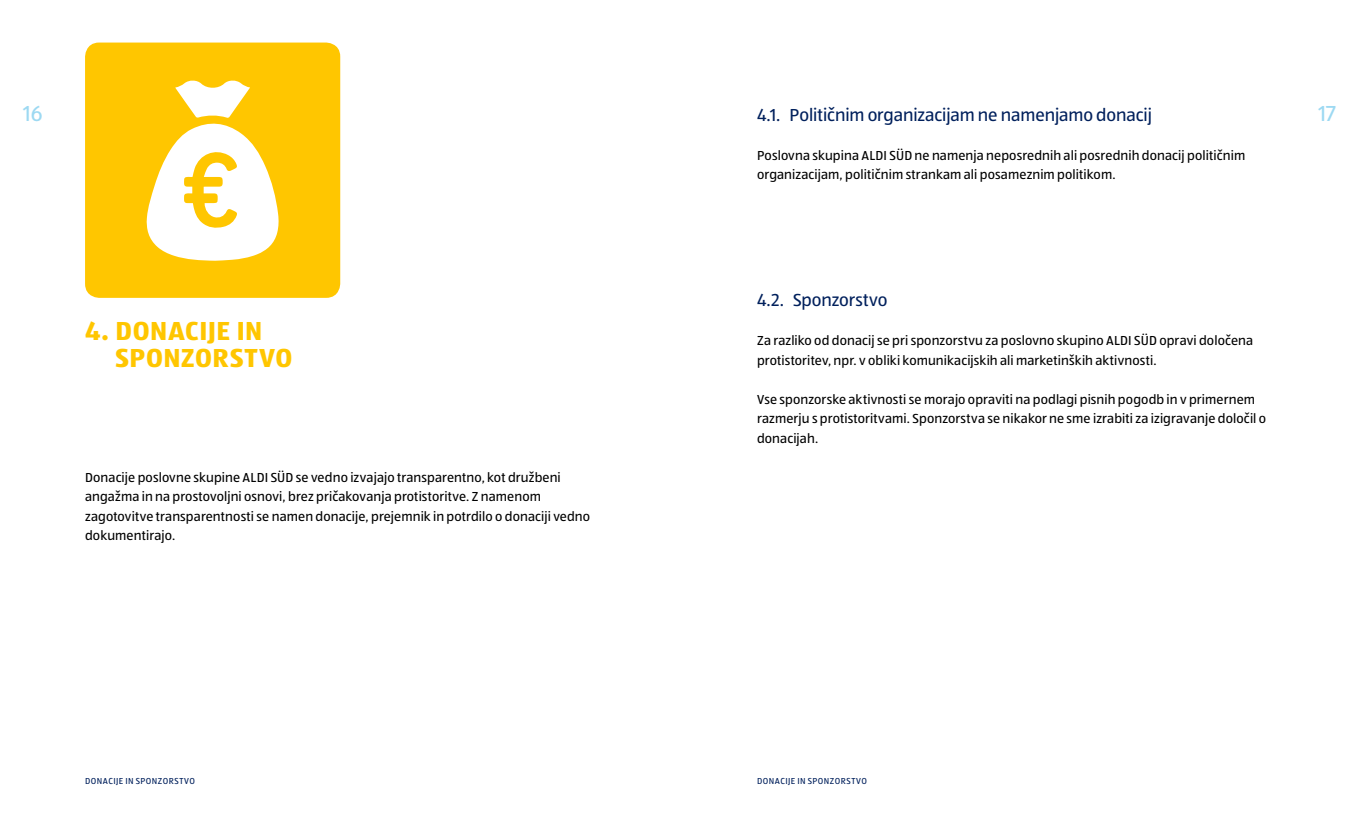
<style>
.page{position:relative;width:1361px;height:817px;background:#fff}
.page>*{position:absolute;margin:0;border:0;box-sizing:border-box;transform-origin:0 0}
.t1{font:700 27px/27px "ALDISUEDOT";letter-spacing:.02em;color:#ffc600}
.t2{font:22.5px "ALDISUEDOT";color:#9dd9f2}
.t3{font:18px "ALDISUEDOT";letter-spacing:-.005em;color:#00205c}
.t4{font:13.5px/19.5px "ALDISUEDOT";letter-spacing:.01em;color:#000}
.t5{font:9px "ALDISUEDOT";letter-spacing:.05em;color:#00205c}
</style>
<div class="page">
<div style="left:85px;top:43px;width:255px;height:255px;background:#ffc600;border-radius:14px"></div>
<svg style="left:146px;top:80px;width:133px;height:181px"></svg>
<h2 class="t2" style="left:23px;top:98px;width:21px">16</h2>
<h1 class="t1" style="left:115px;top:316px;width:178px;text-indent:-30px">4. DONACIJE IN<br>SPONZORSTVO</h1>
<p class="t4" style="left:85px;top:467px;width:507px">Donacije poslovne skupine ALDI SÜD se vedno izvajajo transparentno, kot družbeni angažma in na prostovoljni osnovi, brez pričakovanja protistoritve. Z namenom zagotovitve transparentnosti se namen donacije, prejemnik in potrdilo o donaciji vedno dokumentirajo.</p>
<h3 class="t3" style="left:757px;top:103px;width:396px">4.1. Političnim organizacijam ne namenjamo donacij</h3>
<p class="t4" style="left:757px;top:145px;width:490px">Poslovna skupina ALDI SÜD ne namenja neposrednih ali posrednih donacij političnim organizacijam, političnim strankam ali posameznim politikom.</p>
<h3 class="t3" style="left:757px;top:288px;width:132px">4.2. Sponzorstvo</h3>
<p class="t4" style="left:757px;top:330px;width:498px">Za razliko od donacij se pri sponzorstvu za poslovno skupino ALDI SÜD opravi določena protistoritev, npr. v obliki komunikacijskih ali marketinških aktivnosti.</p>
<p class="t4" style="left:757px;top:389px;width:510px">Vse sponzorske aktivnosti se morajo opraviti na podlagi pisnih pogodb in v primernem razmerju s protistoritvami. Sponzorstva se nikakor ne sme izrabiti za izigravanje določil o donacijah.</p>
<h2 class="t2" style="left:1318px;top:98px;width:19px">17</h2>
<p class="t5" style="left:85px;top:775px;width:111px">DONACIJE IN SPONZORSTVO</p>
<p class="t5" style="left:757px;top:775px;width:111px">DONACIJE IN SPONZORSTVO</p>
</div>
